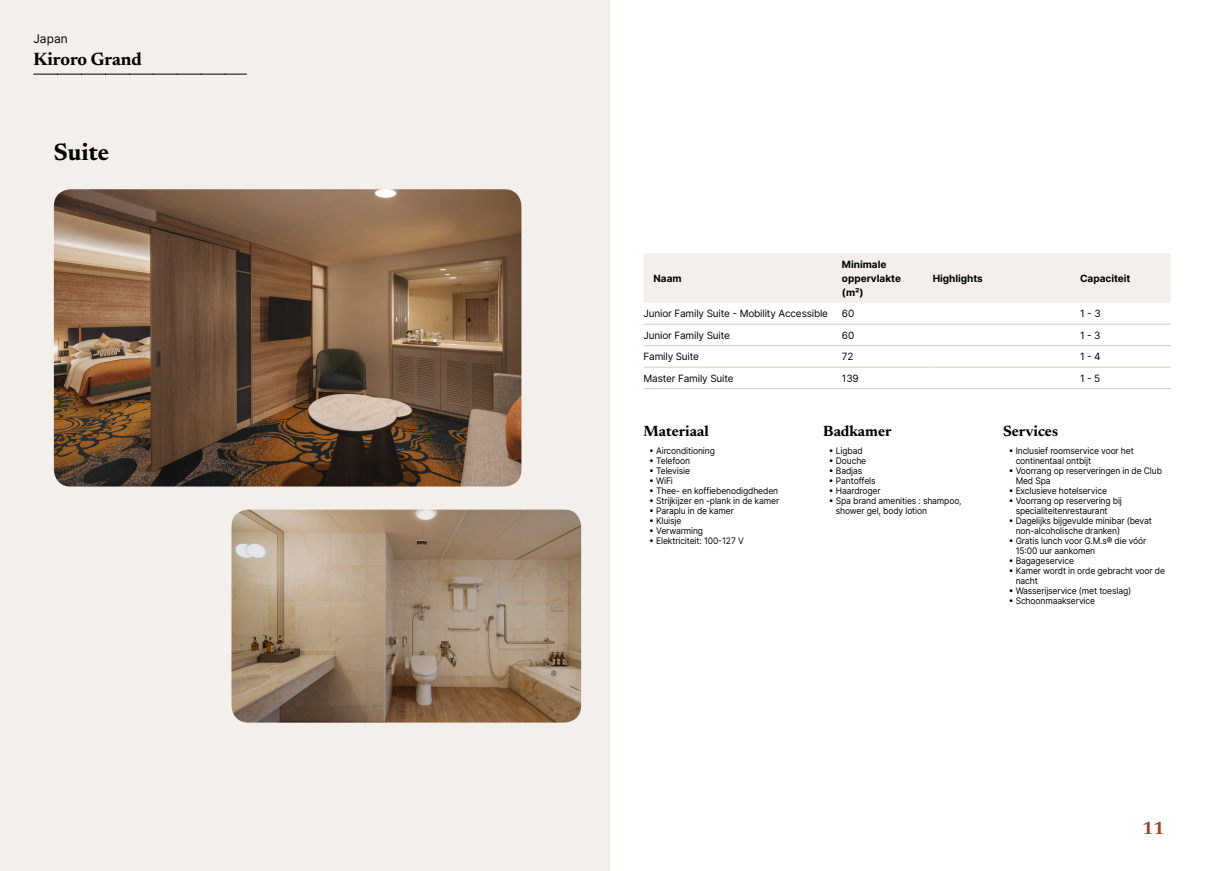
<style>
.page{position:relative;width:1219px;height:871px;background:#fff}
.page>*{position:absolute;margin:0;border:0;box-sizing:border-box;transform-origin:0 0}
.t1{font:700 24px "Newsreader 24 pt";color:#000}
.t2{font:700 18px "Newsreader 24 pt";color:#000}
.t3{font:700 18px "Newsreader 24 pt";color:#9d432c}
.t4{font:700 15px "Newsreader 24 pt";color:#000}
.t5{font:12px "Inter";color:#000}
.t6{font:10px "Inter";letter-spacing:-.015em;color:#000}
.t7{font:700 10px/14px "Inter";color:#000}
.t8{font:9px/10px "Inter";letter-spacing:-.015em;color:#000;scale:.95 1}
</style>
<div class="page">
<div style="left:0;top:0;width:609px;height:870px;background:#f3f0ec"></div>
<img style="left:54px;top:189px;width:467px;height:297px">
<img style="left:231px;top:509px;width:350px;height:213px">
<svg style="left:34px;top:74px;width:213px;height:1px"></svg>
<div style="left:644px;top:253px;width:527px;height:50px;background:#f3f0ec"></div>
<hr style="left:643px;top:323px;width:199px;height:1px;background:#d7cdc1">
<hr style="left:842px;top:323px;width:91px;height:1px;background:#d7cdc1">
<hr style="left:933px;top:323px;width:147px;height:1px;background:#d7cdc1">
<hr style="left:1080px;top:323px;width:91px;height:1px;background:#d7cdc1">
<hr style="left:643px;top:345px;width:199px;height:1px;background:#d7cdc1">
<hr style="left:842px;top:345px;width:91px;height:1px;background:#d7cdc1">
<hr style="left:933px;top:345px;width:147px;height:1px;background:#d7cdc1">
<hr style="left:1080px;top:345px;width:91px;height:1px;background:#d7cdc1">
<hr style="left:643px;top:366px;width:199px;height:1px;background:#d7cdc1">
<hr style="left:842px;top:366px;width:91px;height:1px;background:#d7cdc1">
<hr style="left:933px;top:366px;width:147px;height:1px;background:#d7cdc1">
<hr style="left:1080px;top:366px;width:91px;height:1px;background:#d7cdc1">
<hr style="left:643px;top:388px;width:199px;height:1px;background:#d7cdc1">
<hr style="left:842px;top:388px;width:91px;height:1px;background:#d7cdc1">
<hr style="left:933px;top:388px;width:147px;height:1px;background:#d7cdc1">
<hr style="left:1080px;top:388px;width:91px;height:1px;background:#d7cdc1">
<h3 class="t5" style="left:33px;top:30px;width:36px">Japan</h3>
<h2 class="t2" style="left:33px;top:46px;width:110px">Kiroro Grand</h2>
<h1 class="t1" style="left:54px;top:135px;width:57px">Suite</h1>
<p class="t7" style="left:653px;top:271px;width:30px">Naam</p>
<p class="t7" style="left:842px;top:257px;width:61px">Minimale oppervlakte (m²)</p>
<p class="t7" style="left:933px;top:271px;width:52px">Highlights</p>
<p class="t7" style="left:1080px;top:271px;width:52px">Capaciteit</p>
<p class="t6" style="left:643px;top:306px;width:186px">Junior Family Suite - Mobility Accessible</p>
<p class="t6" style="left:842px;top:306px;width:14px">60</p>
<p class="t6" style="left:1080px;top:306px;width:22px">1 - 3</p>
<p class="t6" style="left:643px;top:327px;width:88px">Junior Family Suite</p>
<p class="t6" style="left:842px;top:327px;width:14px">60</p>
<p class="t6" style="left:1080px;top:327px;width:22px">1 - 3</p>
<p class="t6" style="left:643px;top:349px;width:57px">Family Suite</p>
<p class="t6" style="left:842px;top:349px;width:13px">72</p>
<p class="t6" style="left:1080px;top:349px;width:22px">1 - 4</p>
<p class="t6" style="left:643px;top:370px;width:92px">Master Family Suite</p>
<p class="t6" style="left:842px;top:370px;width:18px">139</p>
<p class="t6" style="left:1080px;top:370px;width:22px">1 - 5</p>
<h3 class="t4" style="left:643px;top:419px;width:67px">Materiaal</h3>
<p class="t8" style="left:649px;top:445px;width:71px">• Airconditioning</p>
<p class="t8" style="left:649px;top:455px;width:45px">• Telefoon</p>
<p class="t8" style="left:649px;top:465px;width:44px">• Televisie</p>
<p class="t8" style="left:649px;top:475px;width:27px">• WiFi</p>
<p class="t8" style="left:649px;top:485px;width:137px">• Thee- en koffiebenodigdheden</p>
<p class="t8" style="left:649px;top:495px;width:138px">• Strijkijzer en -plank in de kamer</p>
<p class="t8" style="left:649px;top:505px;width:91px">• Paraplu in de kamer</p>
<p class="t8" style="left:649px;top:515px;width:35px">• Kluisje</p>
<p class="t8" style="left:649px;top:525px;width:58px">• Verwarming</p>
<p class="t8" style="left:649px;top:535px;width:101px">• Elektriciteit: 100-127 V</p>
<h3 class="t4" style="left:823px;top:419px;width:70px">Badkamer</h3>
<p class="t8" style="left:829px;top:445px;width:37px">• Ligbad</p>
<p class="t8" style="left:829px;top:455px;width:41px">• Douche</p>
<p class="t8" style="left:829px;top:465px;width:37px">• Badjas</p>
<p class="t8" style="left:829px;top:475px;width:51px">• Pantoffels</p>
<p class="t8" style="left:829px;top:485px;width:56px">• Haardroger</p>
<p class="t8" style="left:836px;top:495px;width:134px;text-indent:-7px">• Spa brand amenities : shampoo, shower gel, body lotion</p>
<h3 class="t4" style="left:1003px;top:419px;width:57px">Services</h3>
<p class="t8" style="left:1016px;top:445px;width:126px;text-indent:-7px">• Inclusief roomservice voor het continentaal ontbijt</p>
<p class="t8" style="left:1016px;top:465px;width:156px;text-indent:-7px">• Voorrang op reserveringen in de Club<br>Med Spa</p>
<p class="t8" style="left:1009px;top:485px;width:105px">• Exclusieve hotelservice</p>
<p class="t8" style="left:1016px;top:495px;width:113px;text-indent:-7px">• Voorrang op reservering bij specialiteitenrestaurant</p>
<p class="t8" style="left:1016px;top:515px;width:145px;text-indent:-7px">• Dagelijks bijgevulde minibar (bevat non-alcoholische dranken)</p>
<p class="t8" style="left:1016px;top:535px;width:139px;text-indent:-7px">• Gratis lunch voor G.M.s® die vóór<br>15:00 uur aankomen</p>
<p class="t8" style="left:1009px;top:555px;width:70px">• Bagageservice</p>
<p class="t8" style="left:1016px;top:565px;width:159px;text-indent:-7px">• Kamer wordt in orde gebracht voor de nacht</p>
<p class="t8" style="left:1009px;top:585px;width:130px">• Wasserijservice (met toeslag)</p>
<p class="t8" style="left:1009px;top:595px;width:92px">• Schoonmaakservice</p>
<h2 class="t3" style="left:1142px;top:814px;width:24px">11</h2>
</div>
